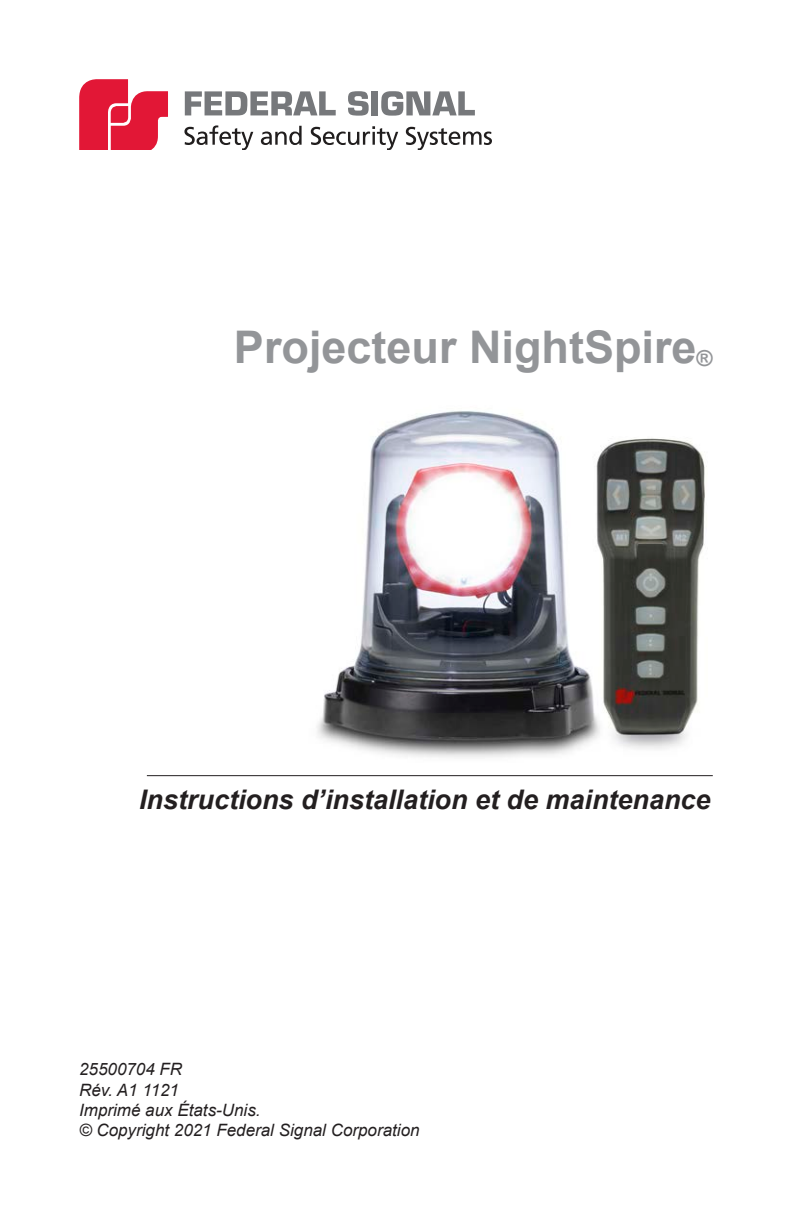
<style>
.page{position:relative;width:792px;height:1224px;background:#fff}
.page>*{position:absolute;margin:0;border:0;box-sizing:border-box;transform-origin:0 0}
.t1{font:700 45px "Arial";color:#939598}
.subtitle{font:italic 700 27px "Arial";color:#231f20}
.part_number{font:italic 17px/20.4px "Arial";color:#231f20}
.s1{font-size:22px}
</style>
<div class="page">
<hr style="left:147px;top:775px;width:566px;height:1px;background:#231f20">
<svg style="left:79px;top:79px;width:89px;height:70px"></svg>
<svg style="left:185px;top:91px;width:151px;height:24px"></svg>
<svg style="left:348px;top:91px;width:21px;height:25px"></svg>
<div style="left:372px;top:91px;width:6px;height:24px;background:#76787b"></div>
<svg style="left:381px;top:91px;width:94px;height:25px"></svg>
<svg style="left:184px;top:125px;width:69px;height:24px"></svg>
<svg style="left:261px;top:126px;width:41px;height:19px"></svg>
<svg style="left:311px;top:126px;width:87px;height:23px"></svg>
<svg style="left:406px;top:127px;width:86px;height:22px"></svg>
<img style="left:317px;top:411px;width:390px;height:347px">
<p class="t1" style="left:234px;top:315px;width:480px">Projecteur NightSpire<span class="s1">®</span></p>
<p class="subtitle" style="left:139px;top:781px;width:573px">Instructions d’installation et de maintenance</p>
<p class="part_number" style="left:79px;top:1059px;width:105px">25500704 FR</p>
<p class="part_number" style="left:79px;top:1080px;width:101px">Rév. A1 1121</p>
<p class="part_number" style="left:79px;top:1100px;width:342px">Imprimé aux États-Unis.<br>© Copyright 2021 Federal Signal Corporation</p>
</div>
